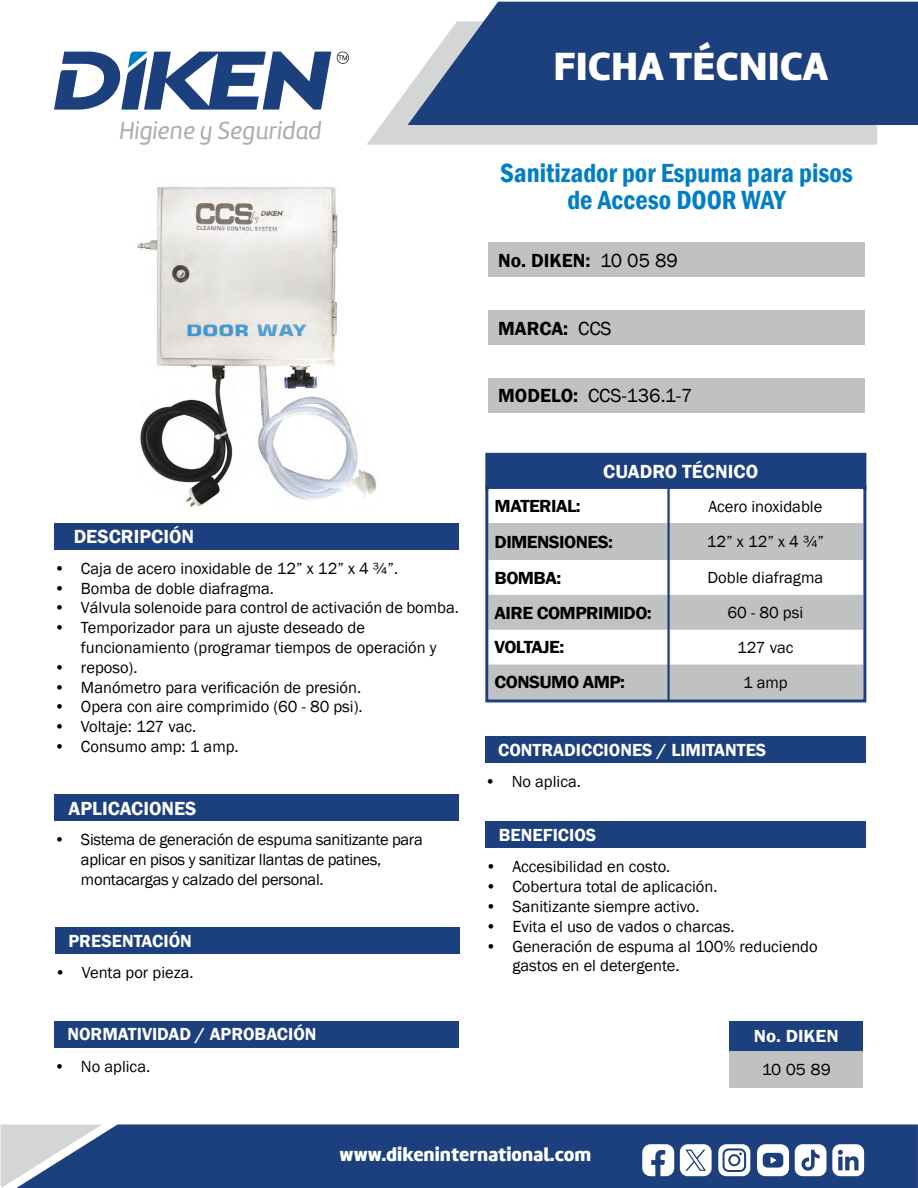
<style>
.page{position:relative;width:918px;height:1188px;background:#fff}
.page>*{position:absolute;margin:0;border:0;box-sizing:border-box;transform-origin:0 0}
.t1{font:40.8px "Amelia Basic Black";color:#fff}
.t2{font:600 condensed 27px/27px "Franklin Gothic";color:#007ec5;text-align:center}
.t3{font:25.5px "Amelia Basic Italic";color:#acadad}
.t4{font:600 19.5px "Franklin Gothic";color:#fff}
.t5{font:19.5px "Amelia Basic Black";color:#fff}
.t6{font:600 19.5px "Franklin Gothic";color:#000}
.t7{font:19.5px "Franklin Gothic";color:#000}
.t8{font:600 18px "Franklin Gothic";color:#fff}
.t9{font:600 18px "Franklin Gothic";letter-spacing:-.03em;color:#000;scale:1.05 1}
.t10{font:600 18px "Franklin Gothic";color:#fff;scale:1.05 1}
.t11{font:16.5px/19.8px "Franklin Gothic";color:#000}
.t12{font:16.5px/19.8px "Franklin Gothic";letter-spacing:-.02em;color:#000}
.t13{font:16.5px "Franklin Gothic";color:#000;scale:1.05 1}
.s1{font-weight:400}
.s2{font-weight:600}
</style>
<div class="page">
<div style="left:102px;top:1124px;width:816px;height:64px;background:#1c3f7e"></div>
<svg style="left:0;top:1124px;width:102px;height:64px;background:#99a6bd"></svg>
<svg style="left:367px;top:88px;width:510px;height:57px;background:#d8dada"></svg>
<svg style="left:408px;top:2px;width:510px;height:123px;background:#315089"></svg>
<svg style="left:54px;top:51px;width:277px;height:59px"></svg>
<svg style="left:337px;top:52px;width:12px;height:12px"></svg>
<svg style="left:680px;top:1144px;width:32px;height:32px"></svg>
<svg style="left:642px;top:1144px;width:32px;height:32px"></svg>
<svg style="left:718px;top:1144px;width:32px;height:32px"></svg>
<div style="left:730px;top:1156px;width:8px;height:8px;background:#fff;border-radius:50%"></div>
<svg style="left:757px;top:1144px;width:32px;height:32px"></svg>
<svg style="left:795px;top:1144px;width:69px;height:32px"></svg>
<div style="left:488px;top:243px;width:377px;height:34px;background:#c0c1c2"></div>
<div style="left:488px;top:311px;width:377px;height:34px;background:#c0c1c2"></div>
<div style="left:488px;top:378px;width:377px;height:34px;background:#c0c1c2"></div>
<div style="left:54px;top:523px;width:405px;height:26px;background:#1c3f7e"></div>
<div style="left:54px;top:795px;width:405px;height:26px;background:#1c3f7e"></div>
<div style="left:55px;top:927px;width:405px;height:27px;background:#1c3f7e"></div>
<div style="left:485px;top:736px;width:380px;height:27px;background:#1c3f7e"></div>
<div style="left:54px;top:1021px;width:405px;height:26px;background:#1c3f7e"></div>
<div style="left:487px;top:454px;width:378px;height:34px;background:#1c3f7e"></div>
<div style="left:485px;top:453px;width:381px;height:37px;border:3px solid #1c3f7e"></div>
<svg style="left:489px;top:523px;width:373px;height:175px;fill:#c0c1c2"></svg>
<div style="left:485px;top:486px;width:381px;height:216px;border:3px solid #1c3f7e"></div>
<hr style="left:667px;top:487px;width:3px;height:214px;background:#1c3f7e">
<div style="left:729px;top:1021px;width:134px;height:30px;background:#1c3f7e"></div>
<div style="left:729px;top:1051px;width:134px;height:37px;background:#c0c1c2"></div>
<div style="left:485px;top:821px;width:380px;height:27px;background:#1c3f7e"></div>
<img style="left:137px;top:187px;width:240px;height:320px">
<h3 class="t3" style="left:119px;top:116px;width:204px">Higiene y Seguridad</h3>
<p class="t4" style="left:74px;top:525px;width:122px">DESCRIPCIÓN</p>
<p class="t11" style="left:54px;top:559px;width:346px">• Caja de acero inoxidable de 12” x 12” x 4 ¾”.</p>
<p class="t11" style="left:54px;top:579px;width:222px">• Bomba de doble diafragma.</p>
<p class="t11" style="left:54px;top:598px;width:407px">• Válvula solenoide para control de activación de bomba.</p>
<p class="t11" style="left:81px;top:618px;width:357px;text-indent:-27px">• Temporizador para un ajuste deseado de funcionamiento (programar tiempos de operación y</p>
<p class="t11" style="left:54px;top:658px;width:85px">• reposo).</p>
<p class="t11" style="left:54px;top:678px;width:309px">• Manómetro para verificación de presión.</p>
<p class="t11" style="left:54px;top:697px;width:310px">• Opera con aire comprimido (60 - 80 psi).</p>
<p class="t11" style="left:54px;top:717px;width:144px">• Voltaje: 127 vac.</p>
<p class="t11" style="left:54px;top:737px;width:186px">• Consumo amp: 1 amp.</p>
<p class="t4" style="left:69px;top:796px;width:129px">APLICACIONES</p>
<p class="t12" style="left:81px;top:830px;width:343px;text-indent:-27px">• Sistema de generación de espuma sanitizante para aplicar en pisos y sanitizar llantas de patines, montacargas y calzado del personal.</p>
<p class="t8" style="left:68px;top:930px;width:125px">PRESENTACIÓN</p>
<p class="t11" style="left:55px;top:963px;width:140px">• Venta por pieza.</p>
<p class="t8" style="left:68px;top:1023px;width:251px">NORMATIVIDAD / APROBACIÓN</p>
<p class="t11" style="left:54px;top:1057px;width:98px">• No aplica.</p>
<h1 class="t1" style="left:553px;top:41px;width:276px">FICHA TÉCNICA</h1>
<h2 class="t2" style="left:500px;top:159px;width:354px">Sanitizador por Espuma para pisos de Acceso DOOR WAY</h2>
<p class="t6" style="left:498px;top:248px;width:181px">No. DIKEN: <span class="s1">10 05 89</span></p>
<p class="t6" style="left:498px;top:316px;width:115px">MARCA: <span class="s1">CCS</span></p>
<p class="t7" style="left:498px;top:384px;width:196px"><span class="s2">MODELO:</span> CCS-136.1-7</p>
<p class="t4" style="left:603px;top:460px;width:156px">CUADRO TÉCNICO</p>
<p class="t9" style="left:495px;top:495px;width:84px">MATERIAL:</p>
<p class="t11" style="left:708px;top:497px;width:115px">Acero inoxidable</p>
<p class="t9" style="left:495px;top:531px;width:114px">DIMENSIONES:</p>
<p class="t11" style="left:707px;top:532px;width:119px">12” x 12” x 4 ¾”</p>
<p class="t9" style="left:495px;top:567px;width:65px">BOMBA:</p>
<p class="t11" style="left:708px;top:568px;width:117px">Doble diafragma</p>
<p class="t9" style="left:495px;top:601px;width:151px">AIRE COMPRIMIDO:</p>
<p class="t11" style="left:728px;top:603px;width:77px">60 - 80 psi</p>
<p class="t9" style="left:495px;top:636px;width:68px">VOLTAJE:</p>
<p class="t11" style="left:737px;top:638px;width:58px">127 vac</p>
<p class="t9" style="left:495px;top:671px;width:126px">CONSUMO AMP:</p>
<p class="t11" style="left:743px;top:673px;width:46px">1 amp</p>
<p class="t8" style="left:498px;top:739px;width:270px">CONTRADICCIONES / LIMITANTES</p>
<p class="t11" style="left:485px;top:772px;width:98px">• No aplica.</p>
<p class="t8" style="left:499px;top:824px;width:99px">BENEFICIOS</p>
<p class="t11" style="left:485px;top:857px;width:187px">• Accesibilidad en costo.</p>
<p class="t11" style="left:485px;top:877px;width:234px">• Cobertura total de aplicación.</p>
<p class="t11" style="left:485px;top:897px;width:216px">• Sanitizante siempre activo.</p>
<p class="t11" style="left:485px;top:917px;width:251px">• Evita el uso de vados o charcas.</p>
<p class="t11" style="left:512px;top:937px;width:307px;text-indent:-27px">• Generación de espuma al 100% reduciendo gastos en el detergente.</p>
<p class="t10" style="left:754px;top:1025px;width:82px">No. DIKEN</p>
<p class="t13" style="left:762px;top:1060px;width:67px">10 05 89</p>
<p class="t5" style="left:340px;top:1143px;width:253px">www.dikeninternational.com</p>
</div>
